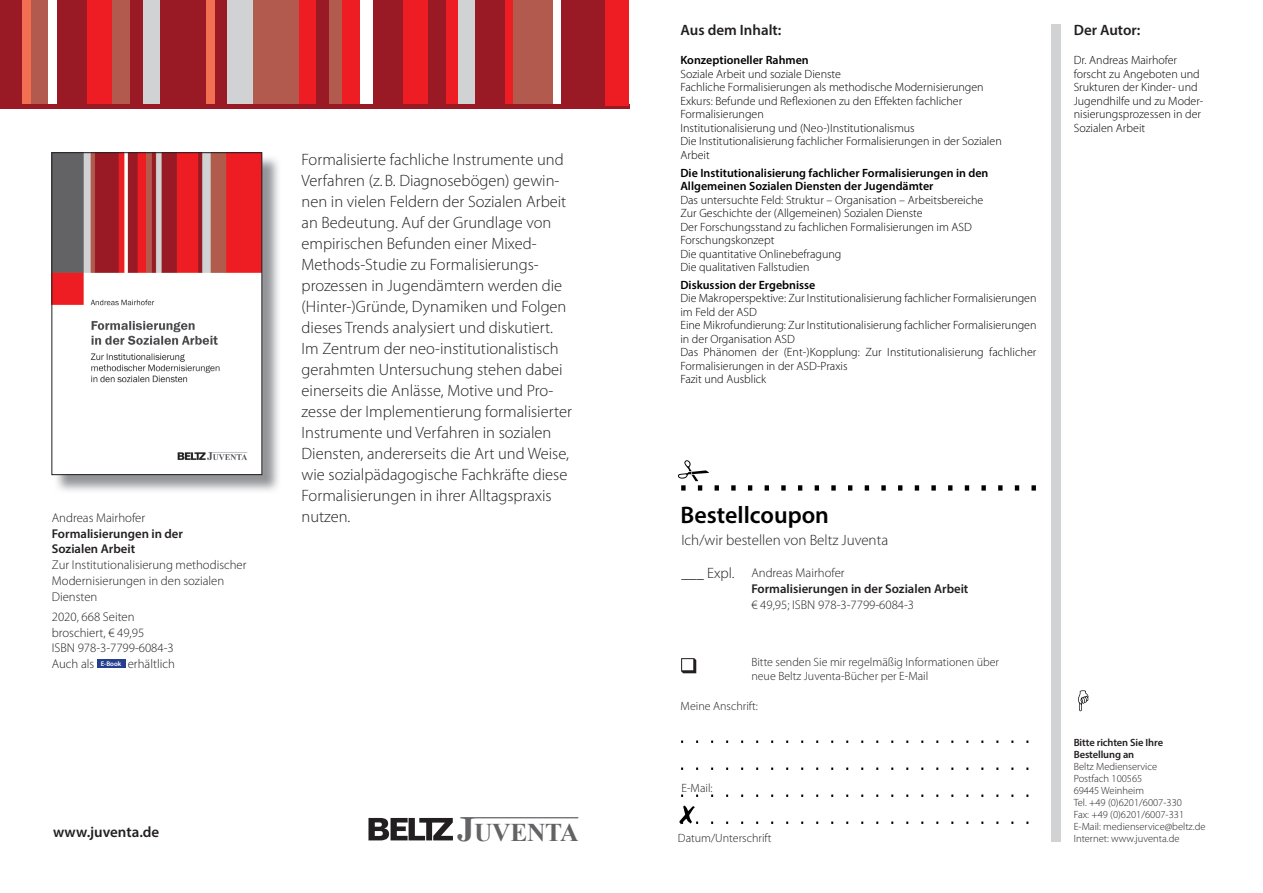
<style>
.page{position:relative;width:1263px;height:893px;background:#fff}
.page>*{position:absolute;margin:0;border:0;box-sizing:border-box;transform-origin:0 0}
.t1{font:700 25.5px "Times New Roman";letter-spacing:-.01em;color:#636366}
.t2{font:600 24px "Myriad Pro";color:#000}
.t3{font:300 16.5px/21px "Myriad Pro";color:#231f20}
.t4{font:300 15px "Myriad Pro";color:#231f20}
.t5{font:600 15px "Myriad Pro";color:#231f20}
.t6{font:300 12.75px/15.8px "Myriad Pro";color:#231f20}
.t7{font:600 12.75px/15.8px "Myriad Pro";color:#231f20}
.t8{font:300 12px/13.5px "Myriad Pro";color:#000}
.t9{font:600 12px/13.5px "Myriad Pro";color:#000}
.t10{font:300 12px/13.5px "Myriad Pro";color:#231f20}
.t11{font:300 10.5px/12px "Myriad Pro";color:#231f20}
.t12{font:600 10.5px/12px "Myriad Pro";letter-spacing:-.01em;color:#231f20}
.s1{font-weight:600;font-size:6.75px;color:#fff}
.s2{font-size:34.5px}
</style>
<div class="page">
<div style="left:1051px;top:24px;width:9px;height:818px;background:#d1d2d4"></div>
<svg style="left:1078px;top:690px;width:10px;height:21px"></svg>
<hr style="left:460px;top:817px;width:118px;height:1px;background:#636366">
<svg style="left:368px;top:818px;width:85px;height:22px"></svg>
<svg style="left:679px;top:806px;width:19px;height:18px"></svg>
<svg style="left:678px;top:460px;width:41px;height:31px"></svg>
<svg style="left:731px;top:485px;width:5px;height:6px"></svg>
<svg style="left:748px;top:485px;width:4px;height:6px"></svg>
<svg style="left:765px;top:485px;width:4px;height:6px"></svg>
<svg style="left:781px;top:485px;width:5px;height:6px"></svg>
<svg style="left:798px;top:485px;width:4px;height:6px"></svg>
<svg style="left:815px;top:485px;width:4px;height:6px"></svg>
<svg style="left:831px;top:485px;width:5px;height:6px"></svg>
<svg style="left:848px;top:485px;width:4px;height:6px"></svg>
<svg style="left:865px;top:485px;width:4px;height:6px"></svg>
<svg style="left:881px;top:485px;width:5px;height:6px"></svg>
<svg style="left:898px;top:485px;width:4px;height:6px"></svg>
<svg style="left:915px;top:485px;width:4px;height:6px"></svg>
<svg style="left:931px;top:485px;width:5px;height:6px"></svg>
<svg style="left:948px;top:485px;width:4px;height:6px"></svg>
<svg style="left:965px;top:485px;width:4px;height:6px"></svg>
<svg style="left:981px;top:485px;width:5px;height:6px"></svg>
<svg style="left:998px;top:485px;width:4px;height:6px"></svg>
<svg style="left:1015px;top:485px;width:4px;height:6px"></svg>
<svg style="left:1031px;top:485px;width:5px;height:6px"></svg>
<svg style="left:681px;top:658px;width:15px;height:15px"></svg>
<div style="left:97px;top:660px;width:28px;height:8px;background:#253f8e"></div>
<img style="left:54px;top:155px;width:225px;height:336px">
<img style="left:54px;top:154px;width:206px;height:319px">
<div style="left:52px;top:152px;width:210px;height:323px;border:1px solid #231f20"></div>
<div style="left:253px;top:0;width:47px;height:105px;background:#b15a4d"></div>
<div style="left:227px;top:0;width:26px;height:105px;background:#d1d2d4"></div>
<div style="left:215px;top:0;width:12px;height:105px;background:#991a24"></div>
<div style="left:206px;top:0;width:9px;height:105px;background:#f36f51"></div>
<div style="left:159px;top:0;width:47px;height:105px;background:#991a24"></div>
<div style="left:142px;top:0;width:17px;height:105px;background:#d1d2d4"></div>
<div style="left:130px;top:0;width:13px;height:105px;background:#991a24"></div>
<div style="left:87px;top:0;width:26px;height:105px;background:#ee1d23"></div>
<div style="left:31px;top:0;width:17px;height:105px;background:#b15a4d"></div>
<div style="left:57px;top:0;width:30px;height:105px;background:#991a24"></div>
<div style="left:475px;top:0;width:31px;height:105px;background:#991a24"></div>
<div style="left:19px;top:0;width:12px;height:105px;background:#f36f51"></div>
<div style="left:113px;top:0;width:17px;height:105px;background:#b15a4d"></div>
<div style="left:300px;top:0;width:17px;height:105px;background:#ee1d23"></div>
<div style="left:316px;top:0;width:13px;height:105px;background:#991a24"></div>
<div style="left:458px;top:0;width:17px;height:105px;background:#d1d2d4"></div>
<div style="left:445px;top:0;width:13px;height:105px;background:#ee1d23"></div>
<div style="left:402px;top:0;width:26px;height:105px;background:#ee1d23"></div>
<div style="left:342px;top:0;width:17px;height:105px;background:#ee1d23"></div>
<div style="left:373px;top:0;width:29px;height:105px;background:#991a24"></div>
<div style="left:329px;top:0;width:13px;height:105px;background:#b15a4d"></div>
<div style="left:428px;top:0;width:17px;height:105px;background:#991a24"></div>
<div style="left:505px;top:0;width:9px;height:105px;background:#ee1d23"></div>
<div style="left:513px;top:0;width:40px;height:105px;background:#b15a4d"></div>
<div style="left:0;top:0;width:21px;height:106px;background:#991a24"></div>
<div style="left:561px;top:0;width:44px;height:106px;background:#991a24"></div>
<hr style="left:0;top:105px;width:629px;height:4px;background:#991a24">
<div style="left:605px;top:0;width:24px;height:106px;background:#ee1d23"></div>
<p class="t3" style="left:302px;top:149px;width:272px">Formalisierte fachliche Instrumente und Verfahren (z. B. Diagnosebögen) gewin&shy;nen in vielen Feldern der Sozialen Arbeit an Bedeutung. Auf der Grundlage von empirischen Befunden einer Mixed-Methods-Studie zu Formalisierungs&shy;prozessen in Jugendämtern werden die (Hinter-)Gründe, Dynamiken und Folgen dieses Trends analysiert und diskutiert.<br>Im Zentrum der neo-institutionalistisch gerahmten Untersuchung stehen dabei einerseits die Anlässe, Motive und Pro&shy;zesse der Implementierung formalisierter Instrumente und Verfahren in sozialen Diensten, andererseits die Art und Weise, wie sozialpädagogische Fachkräfte diese Formalisierungen in ihrer Alltagspraxis</p>
<p class="t6" style="left:52px;top:510px;width:95px">Andreas Mairhofer</p>
<h3 class="t3" style="left:302px;top:506px;width:50px">nutzen.</h3>
<p class="t7" style="left:52px;top:525px;width:133px">Formalisierungen in der<br>Sozialen Arbeit</p>
<p class="t6" style="left:52px;top:557px;width:196px">Zur Institutionalisierung methodischer<br>Modernisierungen in den sozialen<br>Diensten</p>
<p class="t6" style="left:52px;top:609px;width:125px">2020, 668 Seiten broschiert, € 49,95<br>ISBN 978-3-7799-6084-3<br>Auch als <span class="s1">E-Book</span> erhältlich</p>
<p class="t5" style="left:53px;top:822px;width:108px">www.juventa.de</p>
<h1 class="t1" style="left:457px;top:814px;width:123px"><span class="s2">J</span>UVENTA</h1>
<p class="t5" style="left:681px;top:21px;width:102px">Aus dem Inhalt:</p>
<p class="t5" style="left:1074px;top:21px;width:68px">Der Autor:</p>
<p class="t9" style="left:680px;top:53px;width:130px">Konzeptioneller Rahmen</p>
<p class="t8" style="left:680px;top:67px;width:323px">Soziale Arbeit und soziale Dienste<br>Fachliche Formalisierungen als methodische Modernisierungen Exkurs: Befunde und Reflexionen zu den Effekten fachlicher Formalisierungen<br>Institutionalisierung und (Neo-)Institutionalismus<br>Die Institutionalisierung fachlicher Formalisierungen in der Sozialen Arbeit</p>
<p class="t9" style="left:680px;top:165px;width:310px">Die Institutionalisierung fachlicher Formalisierungen in den<br>Allgemeinen Sozialen Diensten der Jugendämter</p>
<p class="t8" style="left:680px;top:193px;width:304px">Das untersuchte Feld: Struktur – Organisation – Arbeitsbereiche Zur Geschichte der (Allgemeinen) Sozialen Dienste<br>Der Forschungsstand zu fachlichen Formalisierungen im ASD Forschungskonzept<br>Die quantitative Onlinebefragung<br>Die qualitativen Fallstudien</p>
<p class="t9" style="left:680px;top:278px;width:136px">Diskussion der Ergebnisse</p>
<p class="t8" style="left:680px;top:292px;width:358px">Die Makroperspektive: Zur Institutionalisierung fachlicher Formalisierungen im Feld der ASD<br>Eine Mikrofundierung: Zur Institutionalisierung fachlicher Formalisierungen in der Organisation ASD<br>Das Phänomen der (Ent-)Kopplung: Zur Institutionalisierung fachlicher Formalisierungen in der ASD-Praxis<br>Fazit und Ausblick</p>
<p class="t8" style="left:1074px;top:54px;width:131px">Dr. Andreas Mairhofer forscht zu Angeboten und<br>Srukturen der Kinder- und<br>Jugendhilfe und zu Moder&shy;nisierungsprozessen in der<br>Sozialen Arbeit</p>
<h2 class="t2" style="left:681px;top:499px;width:150px">Bestellcoupon</h2>
<p class="t4" style="left:681px;top:531px;width:208px">Ich/wir bestellen von Beltz Juventa</p>
<p class="t4" style="left:681px;top:564px;width:54px">___ Expl.</p>
<p class="t6" style="left:751px;top:565px;width:95px">Andreas Mairhofer</p>
<p class="t7" style="left:751px;top:580px;width:219px">Formalisierungen in der Sozialen Arbeit</p>
<p class="t6" style="left:751px;top:597px;width:164px">€ 49,95; ISBN 978-3-7799-6084-3</p>
<p class="t10" style="left:751px;top:656px;width:249px">Bitte senden Sie mir regelmäßig Informationen über neue Beltz Juventa-Bücher per E-Mail</p>
<p class="t10" style="left:681px;top:700px;width:79px">Meine Anschrift:</p>
<p class="t12" style="left:1074px;top:736px;width:91px">Bitte richten Sie Ihre<br>Bestellung an</p>
<p class="t11" style="left:1074px;top:761px;width:133px">Beltz Medienservice<br>Postfach 100565<br>69445 Weinheim<br>Tel. +49 (0)6201/6007-330<br>Fax: +49 (0)6201/6007-331<br>E-Mail: medienservice@beltz.de</p>
<p class="t10" style="left:681px;top:782px;width:33px">E-Mail:</p>
<p class="t10" style="left:678px;top:831px;width:95px">Datum/Unterschrift</p>
<p class="t11" style="left:1074px;top:833px;width:107px">Internet: www.juventa.de</p>
</div>
